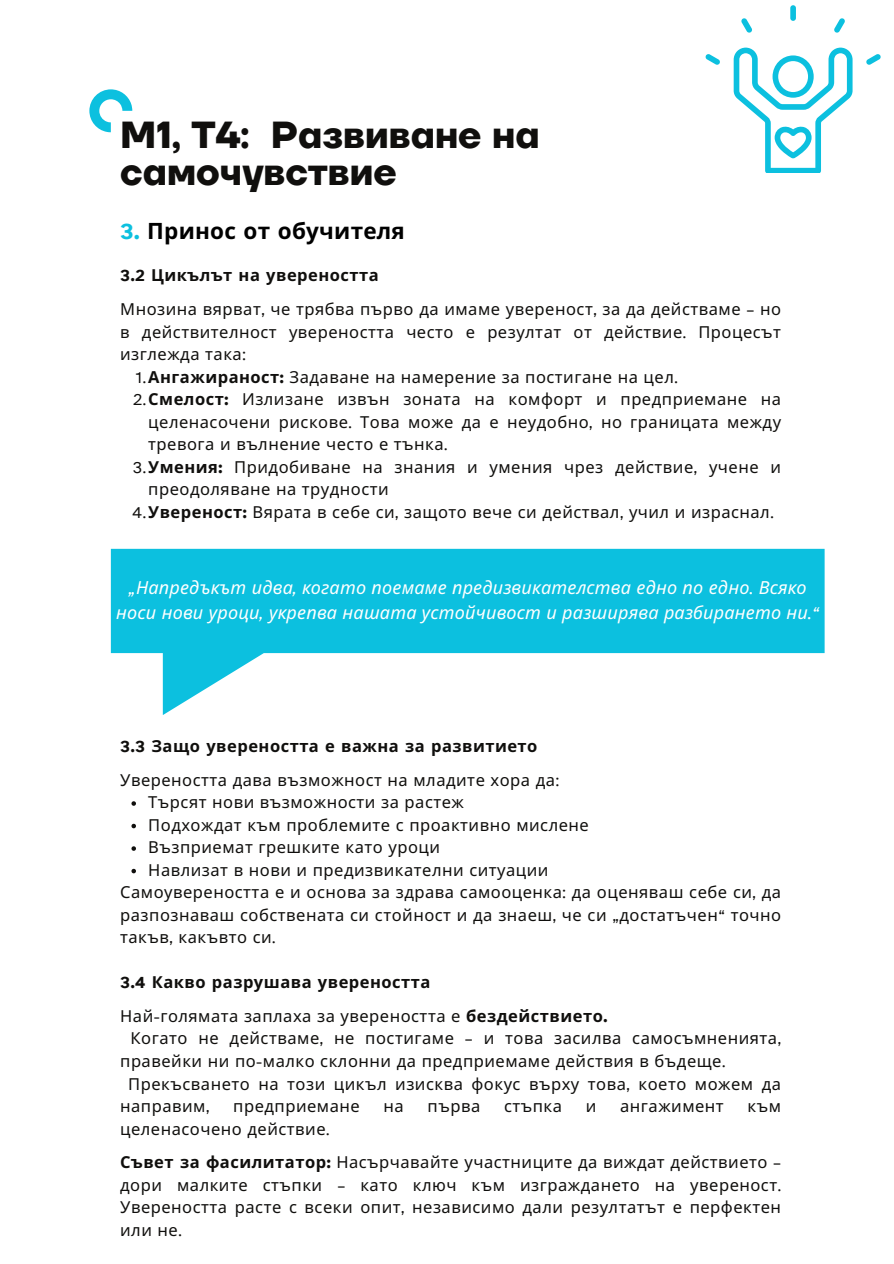
<style>
.page{position:relative;width:894px;height:1264px;background:#fff}
.page>*{position:absolute;margin:0;border:0;box-sizing:border-box;transform-origin:0 0}
.t1{font:700 37.5px/37.2px "TT Firs Neue";color:#100f0d}
.t2{font:700 22.5px "Noto Sans";letter-spacing:.01em;color:#000}
.t3{font:italic 18px/24.8px "Noto Sans";letter-spacing:.01em;color:#fff;text-align:center}
.t4{font:16.5px/33.8px "Noto Sans";letter-spacing:.03em;color:#100f0d}
.t5{font:700 16.5px/33.8px "Noto Sans";letter-spacing:.03em;color:#100f0d}
.s1{font-family:"Atkinson Hyperlegible";color:#0cc0df}
.s2{font-family:"Atkinson Hyperlegible";font-weight:700}
.s3{font-weight:700}
.s4{font-family:"Atkinson Hyperlegible"}
.s5{font-weight:400}
.s6{font-family:"Atkinson Hyperlegible";font-weight:400}
</style>
<div class="page">
<svg style="left:89px;top:89px;width:43px;height:43px"></svg>
<svg style="left:111px;top:549px;width:713px;height:166px;fill:#0cc0df"></svg>
<svg style="left:705px;top:5px;width:175px;height:168px"></svg>
<svg style="left:131px;top:801px;width:5px;height:4px"></svg>
<svg style="left:131px;top:823px;width:5px;height:5px"></svg>
<svg style="left:131px;top:846px;width:5px;height:4px"></svg>
<svg style="left:131px;top:868px;width:5px;height:5px"></svg>
<h1 class="t1" style="left:120px;top:118px;width:421px">M1, T4: Развиване на самочувствие</h1>
<h2 class="t2" style="left:120px;top:215px;width:286px"><span class="s1">3.</span> Принос от обучителя</h2>
<p class="t4" style="left:120px;top:258px;width:662px"><span class="s2">3.2</span> <span class="s3">Цикълът на увереността<br></span>Мнозина вярват<span class="s4">,</span> че трябва първо да имаме увереност<span class="s4">,</span> за да действаме <span class="s4">–</span> но</p>
<p class="t4" style="left:120px;top:314px;width:662px">в действителност увереността често е резултат от действие<span class="s4">.</span> Процесът</p>
<p class="t4" style="left:120px;top:337px;width:127px">изглежда така<span class="s4">:</span></p>
<p class="t4" style="left:136px;top:359px;width:543px"><span class="s4">1.</span><span class="s3">Ангажираност</span><span class="s2">:</span> Задаване на намерение за постигане на цел<span class="s4">.</span></p>
<p class="t4" style="left:133px;top:382px;width:649px"><span class="s4">2.</span><span class="s3">Смелост</span><span class="s2">:</span> Излизане извън зоната на комфорт и предприемане на</p>
<p class="t4" style="left:148px;top:404px;width:634px">целенасочени рискове<span class="s4">.</span> Това може да е неудобно<span class="s4">,</span> но границата между</p>
<p class="t4" style="left:148px;top:427px;width:301px">тревога и вълнение често е тънка<span class="s4">.</span></p>
<p class="t4" style="left:133px;top:449px;width:649px"><span class="s4">3.</span><span class="s3">Умения</span><span class="s2">:</span> Придобиване на знания и умения чрез действие<span class="s4">,</span> учене и</p>
<p class="t4" style="left:148px;top:472px;width:242px">преодоляване на трудности</p>
<p class="t4" style="left:132px;top:494px;width:643px"><span class="s4">4.</span><span class="s3">Увереност</span><span class="s2">:</span> Вярата в себе си<span class="s4">,</span> защото вече си действал<span class="s4">,</span> учил и израснал<span class="s4">.</span></p>
<p class="t3" style="left:116px;top:574px;width:704px"><span class="s4">„</span>Напредъкът идва<span class="s4">,</span> когато поемаме предизвикателства едно по едно<span class="s4">.</span> Всяко носи нови уроци<span class="s4">,</span> укрепва нашата устойчивост и разширява разбирането ни<span class="s4">.“</span></p>
<p class="t4" style="left:120px;top:728px;width:440px"><span class="s2">3.3</span> <span class="s3">Защо увереността е важна за развитието<br></span>Увереността дава възможност на младите хора да<span class="s4">:</span></p>
<p class="t4" style="left:148px;top:784px;width:317px">Търсят нови възможности за растеж</p>
<p class="t4" style="left:148px;top:807px;width:442px">Подхождат към проблемите с проактивно мислене</p>
<p class="t4" style="left:148px;top:829px;width:293px">Възприемат грешките като уроци</p>
<p class="t4" style="left:148px;top:852px;width:401px">Навлизат в нови и предизвикателни ситуации</p>
<p class="t4" style="left:120px;top:874px;width:662px">Самоувереността е и основа за здрава самооценка<span class="s4">:</span> да оценяваш себе си<span class="s4">,</span> да</p>
<p class="t4" style="left:120px;top:897px;width:662px">разпознаваш собствената си стойност и да знаеш<span class="s4">,</span> че си <span class="s4">„</span>достатъчен<span class="s4">“</span> точно</p>
<p class="t4" style="left:120px;top:919px;width:157px">такъв<span class="s4">,</span> какъвто си<span class="s4">.</span></p>
<p class="t5" style="left:120px;top:964px;width:488px"><span class="s4">3.4</span> Какво разрушава увереността<br><span class="s5">Най</span><span class="s6">-</span><span class="s5">голямата заплаха за увереността е</span> бездействието<span class="s4">.</span></p>
<p class="t4" style="left:131px;top:1021px;width:651px">Когато не действаме<span class="s4">,</span> не постигаме <span class="s4">–</span> и това засилва самосъмненията<span class="s4">,</span></p>
<p class="t4" style="left:120px;top:1043px;width:606px">правейки ни по<span class="s4">-</span>малко склонни да предприемаме действия в бъдеще<span class="s4">.</span></p>
<p class="t4" style="left:128px;top:1066px;width:654px">Прекъсването на този цикъл изисква фокус върху това<span class="s4">,</span> което можем да</p>
<p class="t4" style="left:120px;top:1088px;width:91px">направим<span class="s4">,</span></p>
<p class="t4" style="left:233px;top:1088px;width:128px">предприемане</p>
<p class="t4" style="left:383px;top:1088px;width:22px">на</p>
<p class="t4" style="left:427px;top:1088px;width:54px">първа</p>
<p class="t4" style="left:504px;top:1088px;width:59px">стъпка</p>
<p class="t4" style="left:585px;top:1088px;width:12px">и</p>
<p class="t4" style="left:620px;top:1088px;width:105px">ангажимент</p>
<p class="t4" style="left:747px;top:1088px;width:35px">към</p>
<p class="t4" style="left:120px;top:1111px;width:662px">целенасочено действие<span class="s4">.<br></span><span class="s3">Съвет за фасилитатор</span><span class="s2">:</span> Насърчавайте участниците да виждат действието <span class="s4">–</span></p>
<p class="t4" style="left:120px;top:1173px;width:662px;line-height:22.5px;text-align:justify">дори малките стъпки <span class="s4">–</span> като ключ към изграждането на увереност<span class="s4">.<br></span>Увереността расте с всеки опит<span class="s4">,</span> независимо дали резултатът е перфектен или не<span class="s4">.</span></p>
</div>
